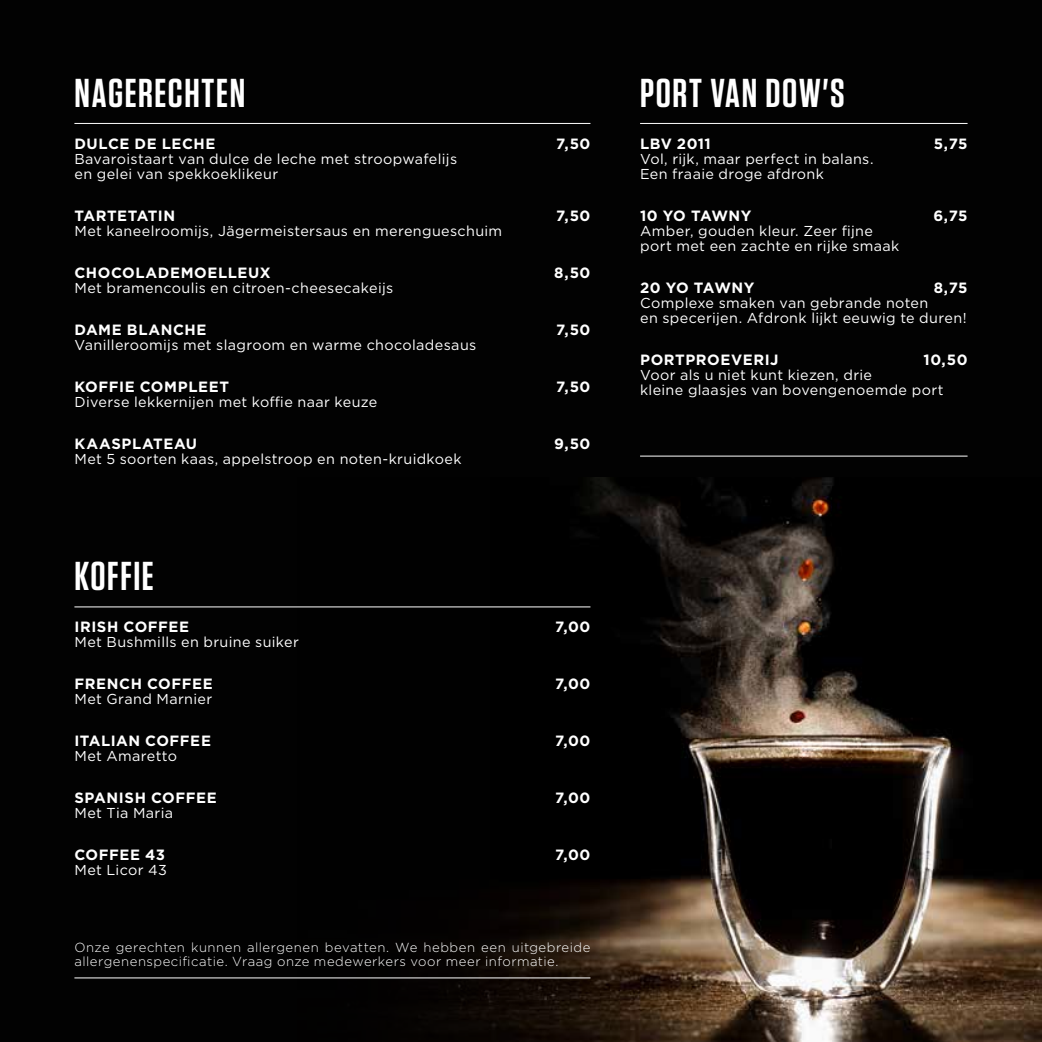
<style>
.page{position:relative;width:1042px;height:1042px;background:#020202}
.page>*{position:absolute;margin:0;border:0;box-sizing:border-box;transform-origin:0 0}
.t1{font:600 40.25px "Tungsten";letter-spacing:.04em;color:#fff}
.t2{font:700 14.88px "Gotham";letter-spacing:.04em;color:#fff}
.t3{font:700 14.88px "Gotham";letter-spacing:.01em;color:#fff}
.t4{font:14.35px/15px "Gotham";letter-spacing:.025em;color:#fff}
.t5{font:300 13.12px/14px "Gotham";letter-spacing:.04em;color:#fff}
</style>
<div class="page">
<img style="left:298px;top:478px;width:744px;height:564px">
<hr style="left:74px;top:977px;width:516px;height:1px;background:#fff">
<hr style="left:640px;top:456px;width:327px;height:1px;background:#fff">
<hr style="left:74px;top:123px;width:516px;height:1px;background:#fff">
<hr style="left:74px;top:606px;width:516px;height:1px;background:#fff">
<hr style="left:640px;top:123px;width:327px;height:1px;background:#fff">
<h1 class="t1" style="left:74px;top:68px;width:172px">NAGERECHTEN</h1>
<p class="t2" style="left:74px;top:133px;width:143px">DULCE DE LECHE</p>
<p class="t2" style="left:556px;top:133px;width:36px">7,50</p>
<p class="t4" style="left:74px;top:151px;width:384px">Bavaroistaart van dulce de leche met stroopwafelijs en gelei van spekkoeklikeur</p>
<p class="t2" style="left:74px;top:206px;width:102px">TARTETATIN</p>
<p class="t2" style="left:556px;top:206px;width:36px">7,50</p>
<p class="t4" style="left:74px;top:223px;width:429px">Met kaneelroomijs, Jägermeistersaus en merengueschuim</p>
<p class="t2" style="left:74px;top:263px;width:198px">CHOCOLADEMOELLEUX</p>
<p class="t2" style="left:554px;top:263px;width:38px">8,50</p>
<p class="t4" style="left:74px;top:280px;width:320px">Met bramencoulis en citroen-cheesecakeijs</p>
<p class="t2" style="left:74px;top:320px;width:134px">DAME BLANCHE</p>
<p class="t2" style="left:556px;top:320px;width:36px">7,50</p>
<p class="t4" style="left:74px;top:337px;width:403px">Vanilleroomijs met slagroom en warme chocoladesaus</p>
<p class="t2" style="left:74px;top:377px;width:156px">KOFFIE COMPLEET</p>
<p class="t2" style="left:556px;top:377px;width:36px">7,50</p>
<p class="t4" style="left:74px;top:394px;width:304px">Diverse lekkernijen met koffie naar keuze</p>
<p class="t2" style="left:74px;top:434px;width:124px">KAASPLATEAU</p>
<p class="t2" style="left:554px;top:434px;width:38px">9,50</p>
<p class="t4" style="left:74px;top:451px;width:389px">Met 5 soorten kaas, appelstroop en noten-kruidkoek</p>
<h1 class="t1" style="left:74px;top:551px;width:81px">KOFFIE</h1>
<p class="t2" style="left:74px;top:617px;width:116px">IRISH COFFEE</p>
<p class="t2" style="left:555px;top:617px;width:37px">7,00</p>
<p class="t4" style="left:74px;top:634px;width:226px">Met Bushmills en bruine suiker</p>
<p class="t2" style="left:74px;top:674px;width:140px">FRENCH COFFEE</p>
<p class="t2" style="left:555px;top:674px;width:37px">7,00</p>
<p class="t4" style="left:74px;top:691px;width:139px">Met Grand Marnier</p>
<p class="t2" style="left:74px;top:731px;width:138px">ITALIAN COFFEE</p>
<p class="t2" style="left:555px;top:731px;width:37px">7,00</p>
<p class="t4" style="left:74px;top:748px;width:104px">Met Amaretto</p>
<p class="t2" style="left:74px;top:788px;width:144px">SPANISH COFFEE</p>
<p class="t2" style="left:555px;top:788px;width:37px">7,00</p>
<p class="t4" style="left:74px;top:805px;width:100px">Met Tia Maria</p>
<p class="t2" style="left:74px;top:845px;width:92px">COFFEE 43</p>
<p class="t2" style="left:555px;top:845px;width:37px">7,00</p>
<p class="t4" style="left:74px;top:862px;width:94px">Met Licor 43</p>
<p class="t5" style="left:74px;top:940px;width:517px">Onze gerechten kunnen allergenen bevatten. We hebben een uitgebreide allergenenspecificatie. Vraag onze medewerkers voor meer informatie.</p>
<h1 class="t1" style="left:640px;top:68px;width:206px">PORT VAN DOW'S</h1>
<p class="t2" style="left:640px;top:133px;width:72px">LBV 2011</p>
<p class="t2" style="left:934px;top:133px;width:35px">5,75</p>
<p class="t4" style="left:640px;top:151px;width:235px">Vol, rijk, maar perfect in balans.<br>Een fraaie droge afdronk</p>
<p class="t3" style="left:640px;top:206px;width:113px">10 YO TAWNY</p>
<p class="t2" style="left:933px;top:206px;width:36px">6,75</p>
<p class="t4" style="left:640px;top:223px;width:261px">Amber, gouden kleur. Zeer fijne port met een zachte en rijke smaak</p>
<p class="t3" style="left:640px;top:278px;width:116px">20 YO TAWNY</p>
<p class="t2" style="left:933px;top:278px;width:35px">8,75</p>
<p class="t4" style="left:640px;top:295px;width:328px">Complexe smaken van gebrande noten<br>en specerijen. Afdronk lijkt eeuwig te duren!</p>
<p class="t2" style="left:640px;top:350px;width:140px">PORTPROEVERIJ</p>
<p class="t2" style="left:923px;top:350px;width:46px">10,50</p>
<p class="t4" style="left:640px;top:367px;width:305px">Voor als u niet kunt kiezen, drie<br>kleine glaasjes van bovengenoemde port</p>
</div>
